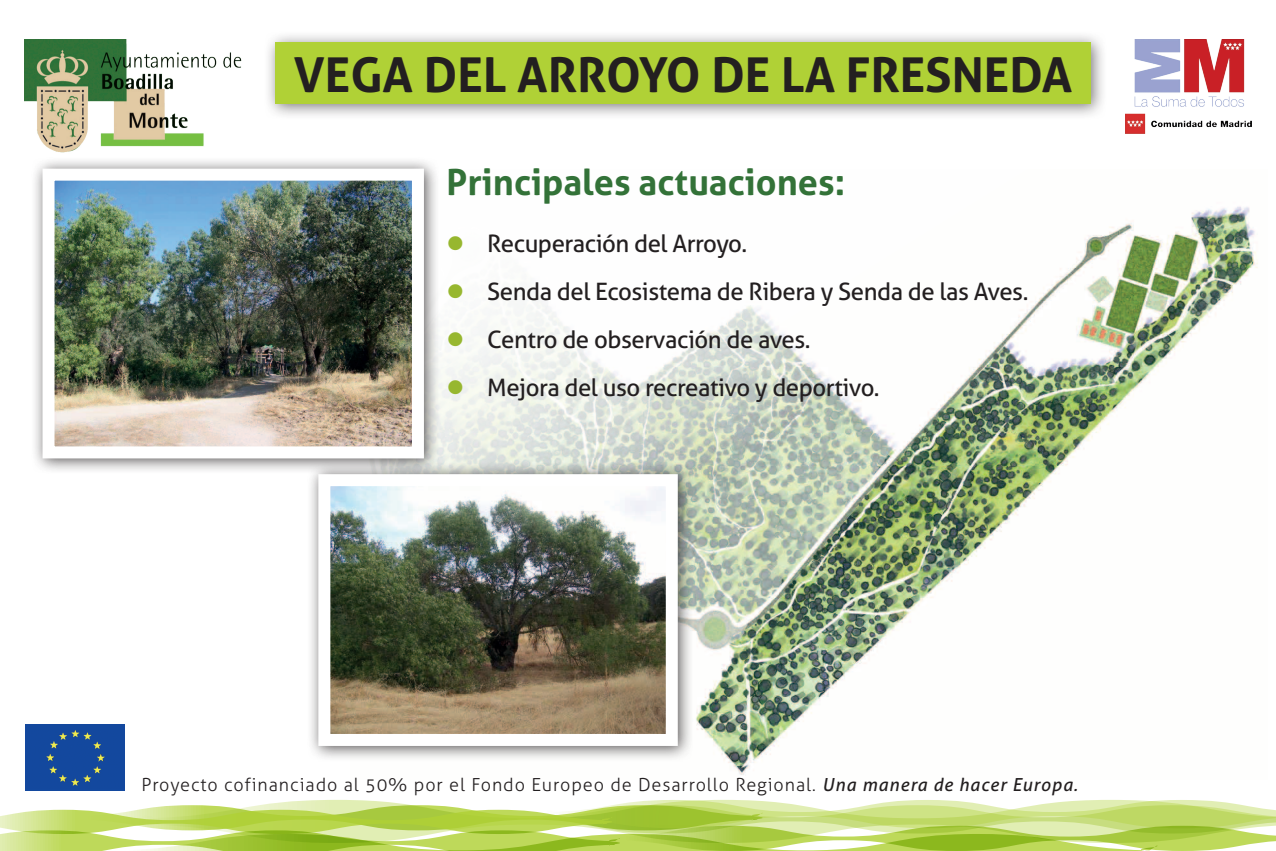
<style>
.page{position:relative;width:1276px;height:851px;background:#fff}
.page>*{position:absolute;margin:0;border:0;box-sizing:border-box;transform-origin:0 0}
.t1{font:700 48.06px "Aller";color:#231f20}
.t2{font:700 36px "Aller";color:#337238}
.t3{font:24px "Aller";letter-spacing:-.02em;color:#231f20}
.t4{font:300 18px "Aller";letter-spacing:.05em;color:#231f20}
.s1{color:#97b72f}
.s2{font-weight:400;font-style:italic}
</style>
<div class="page">
<img style="left:440px;top:206px;width:818px;height:569px">
<div style="left:31px;top:156px;width:409px;height:318px;background:#231f20;opacity:.75"></div>
<img style="left:56px;top:182px;width:355px;height:263px">
<div style="left:43px;top:169px;width:381px;height:289px;border:12px solid #fff"></div>
<svg style="left:0;top:800px;width:1276px;height:50px"></svg>
<div style="left:264px;top:30px;width:843px;height:90px;background:#231f20;opacity:.6"></div>
<div style="left:276px;top:43px;width:814px;height:61px;background:#b0d136"></div>
<div style="left:306px;top:461px;width:388px;height:301px;background:#231f20;opacity:.75"></div>
<img style="left:331px;top:487px;width:334px;height:245px">
<div style="left:318px;top:474px;width:360px;height:271px;border:12px solid #fff"></div>
<img style="left:25px;top:39px;width:221px;height:118px">
<img style="left:1125px;top:39px;width:126px;height:94px">
<div style="left:26px;top:724px;width:99px;height:66px;background:#13489e"></div>
<h1 class="t1" style="left:294px;top:45px;width:780px">VEGA DEL ARROYO DE LA FRESNEDA</h1>
<h2 class="t2" style="left:446px;top:160px;width:400px">Principales actuaciones:</h2>
<p class="t3" style="left:446px;top:228px;width:302px"><span class="s1">●</span> Recuperación del Arroyo.</p>
<p class="t3" style="left:446px;top:276px;width:583px"><span class="s1">●</span> Senda del Ecosistema de Ribera y Senda de las Aves.</p>
<p class="t3" style="left:446px;top:324px;width:366px"><span class="s1">●</span> Centro de observación de aves.</p>
<p class="t3" style="left:446px;top:372px;width:435px"><span class="s1">●</span> Mejora del uso recreativo y deportivo.</p>
<p class="t4" style="left:141px;top:773px;width:938px">Proyecto cofinanciado al 50% por el Fondo Europeo de Desarrollo Regional. <span class="s2">Una manera de hacer Europa.</span></p>
</div>
